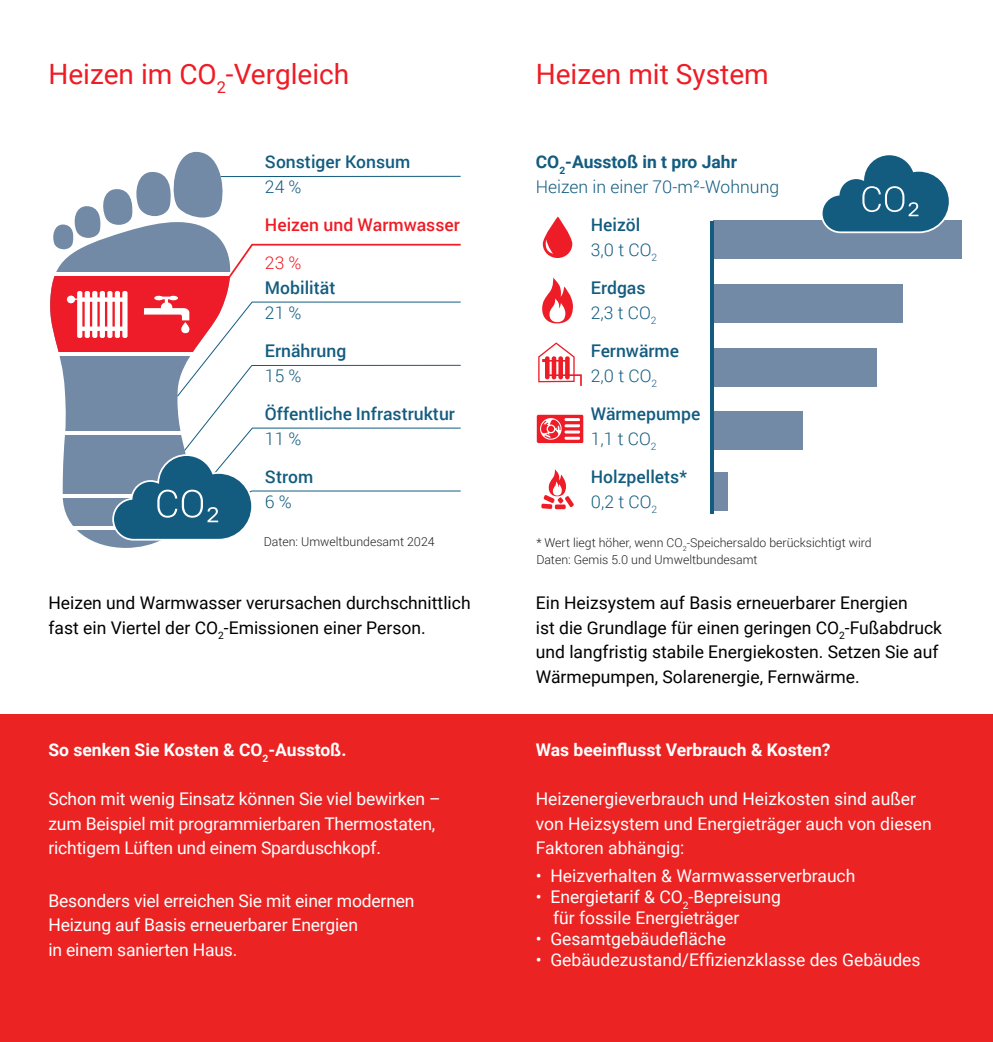
<style>
.page{position:relative;width:993px;height:1042px;background:#fff}
.page>*{position:absolute;margin:0;border:0;box-sizing:border-box;transform-origin:0 0}
.h_1{font:28px "Roboto";color:#ee1c25}
.Fließtext_2_weiß{font:17.5px/24.5px "Roboto";letter-spacing:-.01em;color:#fff}
.Fließtext_2{font:17.5px/24.5px "Roboto";color:#000}
.Fließtext_2-2{font:500 17.5px/24.5px "Roboto";color:#135c80}
.Fließtext_2_weiß-2{font:700 17.5px "Roboto";color:#fff}
.Fließtext_2-3{font:300 17.5px/24.5px "Roboto";color:#135c80}
.Fließtext_2-4{font:500 17.5px "Roboto";color:#ee1c25}
.t1{font:300 17.5px "Roboto";color:#ee1c27}
.Hinweise_7pt{font:300 12.25px/17.5px "Roboto";color:#231f20}
.s1{font-weight:300}
.s2{font-weight:700}
</style>
<div class="page">
<div style="left:0;top:714px;width:992px;height:328px;background:#eb2323"></div>
<svg style="left:93px;top:541px;width:66px;height:7px"></svg>
<svg style="left:50px;top:152px;width:411px;height:389px"></svg>
<div style="left:713px;top:411px;width:89px;height:39px;background:#728aa6"></div>
<div style="left:713px;top:348px;width:163px;height:39px;background:#728aa6"></div>
<div style="left:713px;top:284px;width:189px;height:39px;background:#728aa6"></div>
<div style="left:713px;top:472px;width:14px;height:38px;background:#728aa6"></div>
<div style="left:713px;top:221px;width:248px;height:38px;background:#728aa6"></div>
<svg style="left:538px;top:342px;width:43px;height:44px"></svg>
<svg style="left:536px;top:415px;width:47px;height:28px"></svg>
<svg style="left:541px;top:469px;width:32px;height:40px"></svg>
<svg style="left:542px;top:216px;width:30px;height:42px"></svg>
<svg style="left:542px;top:278px;width:31px;height:45px"></svg>
<hr style="left:710px;top:221px;width:3px;height:292px;background:#135c80">
<svg style="left:819px;top:155px;width:132px;height:79px"></svg>
<p class="h_1" style="left:48px;top:54px;width:302px">Heizen im CO<sub>2</sub>-Vergleich</p>
<p class="h_1" style="left:535px;top:54px;width:234px">Heizen mit System</p>
<p class="Fließtext_2-2" style="left:265px;top:149px;width:147px">Sonstiger Konsum<br><span class="s1">24 %</span></p>
<p class="Fließtext_2-4" style="left:265px;top:212px;width:196px">Heizen und Warmwasser</p>
<p class="t1" style="left:265px;top:250px;width:38px">23 %</p>
<p class="Fließtext_2-2" style="left:265px;top:275px;width:72px">Mobilität<br><span class="s1">21 %</span></p>
<p class="Fließtext_2-2" style="left:265px;top:338px;width:83px">Ernährung<br><span class="s1">15 %</span></p>
<p class="Fließtext_2-2" style="left:265px;top:401px;width:191px">Öffentliche Infrastruktur<br><span class="s1">11 %</span></p>
<p class="Fließtext_2-2" style="left:265px;top:464px;width:50px">Strom<br><span class="s1">6 %</span></p>
<p class="Hinweise_7pt" style="left:264px;top:533px;width:172px">Daten: Umweltbundesamt 2024</p>
<p class="Fließtext_2" style="left:48px;top:590px;width:423px">Heizen und Warmwasser verursachen durchschnittlich fast ein Viertel der CO<sub>2</sub>-Emissionen einer Person.</p>
<p class="Fließtext_2_weiß-2" style="left:48px;top:738px;width:299px">So senken Sie Kosten &amp; CO<sub>2</sub>-Ausstoß.</p>
<p class="Fließtext_2_weiß" style="left:48px;top:786px;width:393px">Schon mit wenig Einsatz können Sie viel bewirken – zum Beispiel mit programmierbaren Thermostaten, richtigem Lüften und einem Sparduschkopf.</p>
<p class="Fließtext_2_weiß" style="left:48px;top:887px;width:367px">Besonders viel erreichen Sie mit einer modernen<br>Heizung auf Basis erneuerbarer Energien<br>in einem sanierten Haus.</p>
<p class="Fließtext_2-3" style="left:535px;top:149px;width:245px"><span class="s2">CO</span><sub>2</sub><span class="s2">-Ausstoß in t pro Jahr<br></span>Heizen in einer 70-m²-Wohnung</p>
<p class="Fließtext_2-2" style="left:590px;top:212px;width:68px">Heizöl<br><span class="s1">3,0 t CO</span><sub>2</sub></p>
<p class="Fließtext_2-2" style="left:590px;top:275px;width:67px">Erdgas<br><span class="s1">2,3 t CO</span><sub>2</sub></p>
<p class="Fließtext_2-2" style="left:590px;top:338px;width:90px">Fernwärme<br><span class="s1">2,0 t CO</span><sub>2</sub></p>
<p class="Fließtext_2-2" style="left:590px;top:401px;width:111px">Wärmepumpe<br><span class="s1">1,1 t CO</span><sub>2</sub></p>
<p class="Fließtext_2-2" style="left:590px;top:464px;width:98px">Holzpellets*<br><span class="s1">0,2 t CO</span><sub>2</sub></p>
<p class="Hinweise_7pt" style="left:536px;top:533px;width:337px">* Wert liegt höher, wenn CO<sub>2</sub>-Speichersaldo berücksichtigt wird<br>Daten: Gemis 5.0 und Umweltbundesamt</p>
<p class="Fließtext_2" style="left:535px;top:590px;width:407px">Ein Heizsystem auf Basis erneuerbarer Energien<br>ist die Grundlage für einen geringen CO<sub>2</sub>-Fußabdruck und langfristig stabile Energiekosten. Setzen Sie auf Wärmepumpen, Solarenergie, Fernwärme.</p>
<p class="Fließtext_2_weiß-2" style="left:535px;top:738px;width:296px">Was beeinflusst Verbrauch &amp; Kosten?</p>
<p class="Fließtext_2_weiß" style="left:535px;top:786px;width:397px">Heizenergieverbrauch und Heizkosten sind außer von Heizsystem und Energieträger auch von diesen<br>Faktoren abhängig:</p>
<p class="Fließtext_2_weiß" style="left:535px;top:863px;width:321px">• Heizverhalten &amp; Warmwasserverbrauch</p>
<p class="Fließtext_2_weiß" style="left:553px;top:886px;width:229px;line-height:21px;text-indent:-17px">• Energietarif &amp; CO<sub>2</sub>-Bepreisung für fossile Energieträger</p>
<p class="Fließtext_2_weiß" style="left:535px;top:926px;width:192px">• Gesamtgebäudefläche</p>
<p class="Fließtext_2_weiß" style="left:535px;top:947px;width:386px">• Gebäudezustand/Effizienzklasse des Gebäudes</p>
</div>
